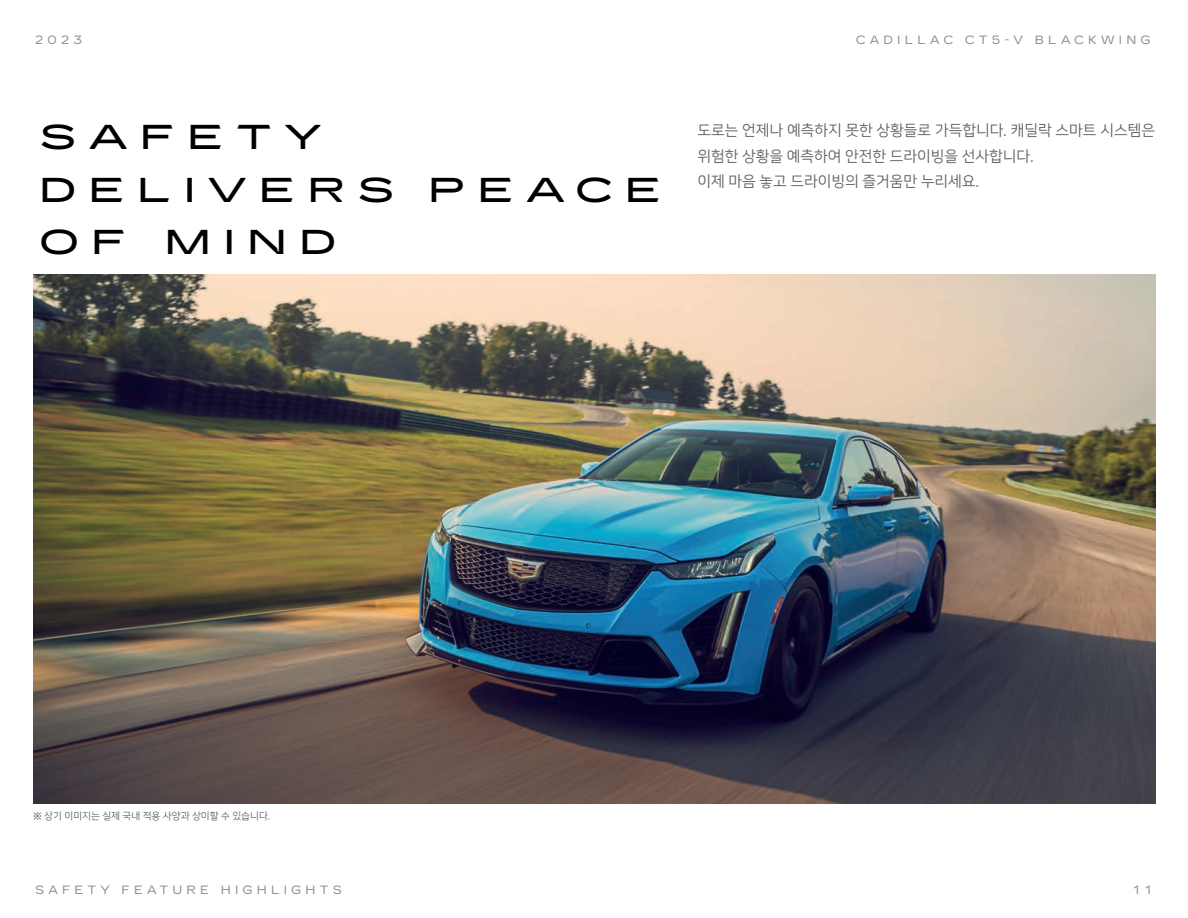
<style>
.page{position:relative;width:1188px;height:918px;background:#fff}
.page>*{position:absolute;margin:0;border:0;box-sizing:border-box;transform-origin:0 0}
.t1{font:500 expanded 34.5px/52.5px "Cadillac Gothic";letter-spacing:.35em;color:#000001}
.t2{font:15px/25.5px "Nanum Square R";color:#5d6162}
.t3{font:12px "Cadillac Gothic";letter-spacing:.35em;color:#8e9091}
.t4{font:9.75px "Nanum Square R";color:#5d6162}
.s1{font-family:"Nanum Square B"}
</style>
<div class="page">
<img style="left:33px;top:274px;width:1122px;height:530px">
<p class="t3" style="left:35px;top:33px;width:48px">2023</p>
<p class="t3" style="left:856px;top:33px;width:297px">CADILLAC CT5-V BLACKWING</p>
<h1 class="t1" style="left:39px;top:111px;width:624px">SAFETY<br>DELIVERS PEACE<br>OF MIND</h1>
<p class="t2" style="left:698px;top:118px;width:459px">도로는 언제나 예측하지 못한 상황들로 가득합니다. 캐딜락 스마트 시스템은 위험한 상황을 예측하여 안전한 드라이빙을 선사합니다.<br>이제 마음 놓고 드라이빙의 즐거움만 누리세요.</p>
<p class="t4" style="left:33px;top:811px;width:239px"><span class="s1">※</span> 상기 이미지는 실제 국내 적용 사양과 상이할 수 있습니다.</p>
<p class="t3" style="left:35px;top:883px;width:308px">SAFETY FEATURE HIGHLIGHTS</p>
<p class="t3" style="left:1133px;top:883px;width:19px">1 1</p>
</div>
